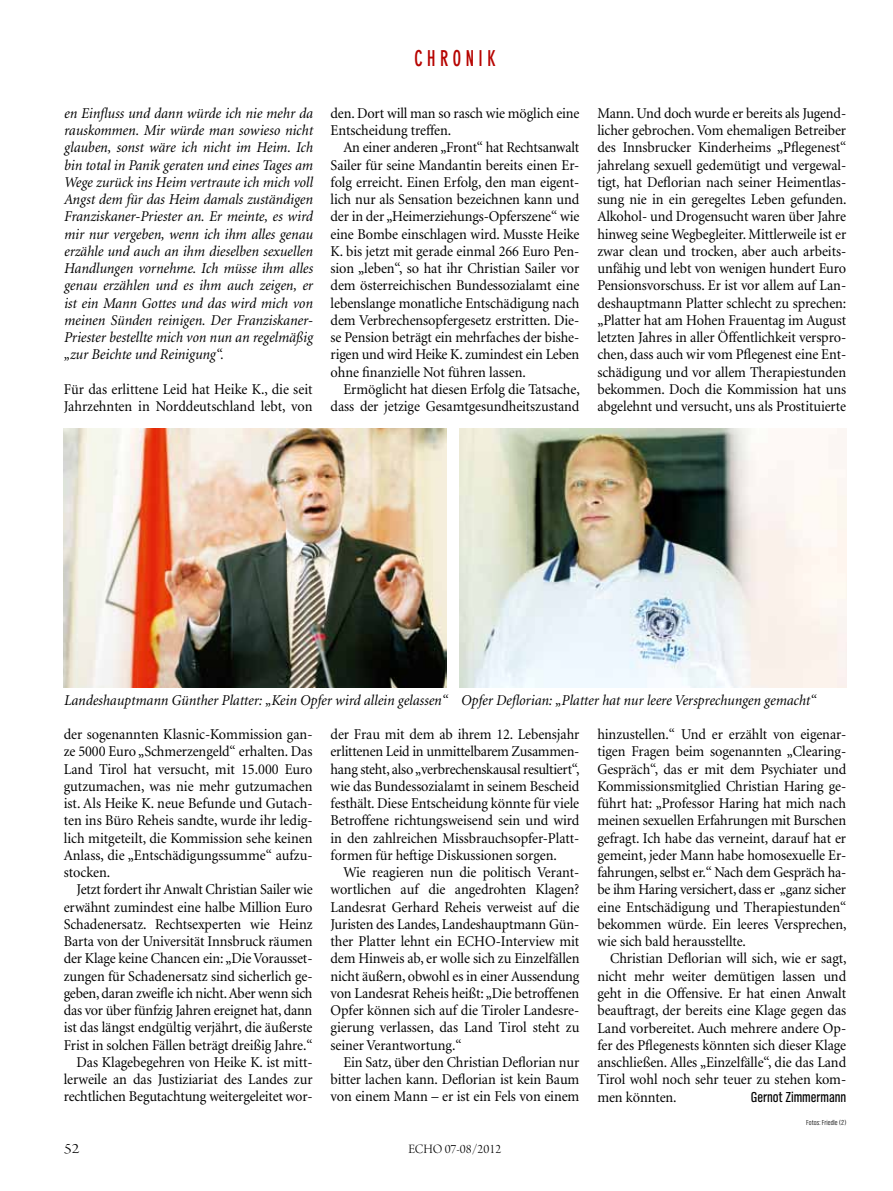
<style>
.page{position:relative;width:893px;height:1191px;background:#fff}
.page>*{position:absolute;margin:0;border:0;box-sizing:border-box;transform-origin:0 0}
.t1{font:700 condensed 21.6px "DIN Neuzeit Grotesk";letter-spacing:.25em;color:#b70502;scale:.83 1}
.t2{font:15px/17.2px "Minion";letter-spacing:-.005em;color:#000;text-align:justify;scale:.95 1}
.t3{font:italic 15px/17.2px "Minion";color:#000;text-align:justify;scale:.95 1}
.t4{font:15px "TV Nord Cond EF";letter-spacing:-.005em;color:#000;scale:.95 1}
.t5{font:15px "Arno Pro Light Display";color:#000;scale:1.2 1}
.t6{font:13.5px "Arno Pro Light Display";color:#000}
.t7{font:300 7.5px "TV Nord Cond EF";color:#000}
</style>
<div class="page">
<img style="left:63px;top:428px;width:384px;height:259px">
<img style="left:459px;top:428px;width:387px;height:259px">
<p class="t3" style="left:64px;top:105px;width:263px">en Einfluss und dann würde ich nie mehr da rauskommen. Mir würde man sowieso nicht glauben, sonst wäre ich nicht im Heim. Ich bin total in Panik geraten und eines Tages am Wege zurück ins Heim vertraute ich mich voll Angst dem für das Heim damals zuständigen Franziskaner-Priester an. Er meinte, es wird mir nur vergeben, wenn ich ihm alles genau erzähle und auch an ihm dieselben sexuellen Handlungen vornehme. Ich müsse ihm alles genau erzählen und es ihm auch zeigen, er ist ein Mann Gottes und das wird mich von meinen Sünden reinigen. Der Franziskaner-Priester bestellte mich von nun an regelmäßig „zur Beichte und Reinigung“.</p>
<p class="t2" style="left:64px;top:381px;width:263px">Für das erlittene Leid hat Heike K., die seit<br>Jahrzehnten in Norddeutschland lebt, von</p>
<h1 class="t1" style="left:414px;top:46px;width:99px">CHRONIK</h1>
<p class="t2" style="left:331px;top:105px;width:263px">den. Dort will man so rasch wie möglich eine<br>Entscheidung treffen.</p>
<p class="t2" style="left:331px;top:139px;width:263px;text-indent:13px">An einer anderen „Front“ hat Rechtsanwalt Sailer für seine Mandantin bereits einen Er&shy;folg erreicht. Einen Erfolg, den man eigent&shy;lich nur als Sensation bezeichnen kann und der in der „Heimerziehungs-Opferszene“ wie eine Bombe einschlagen wird. Musste Heike K. bis jetzt mit gerade einmal 266 Euro Pen&shy;sion „leben“, so hat ihr Christian Sailer vor dem österreichischen Bundessozialamt eine lebenslange monatliche Entschädigung nach dem Verbrechensopfergesetz erstritten. Die&shy;se Pension beträgt ein mehrfaches der bishe&shy;rigen und wird Heike K. zumindest ein Leben ohne finanzielle Not führen lassen.</p>
<p class="t2" style="left:331px;top:381px;width:264px;text-align:right">Ermöglicht hat diesen Erfolg die Tatsache, dass der jetzige Gesamtgesundheitszustand</p>
<p class="t2" style="left:597px;top:105px;width:264px">Mann. Und doch wurde er bereits als Jugend&shy;licher gebrochen. Vom ehemaligen Betreiber des Innsbrucker Kinderheims „Pflegenest“ jahrelang sexuell gedemütigt und vergewal&shy;tigt, hat Deflorian nach seiner Heimentlas&shy;sung nie in ein geregeltes Leben gefunden.<br>Alkohol- und Drogensucht waren über Jahre hinweg seine Wegbegleiter. Mittlerweile ist er zwar clean und trocken, aber auch arbeits&shy;unfähig und lebt von wenigen hundert Euro Pensionsvorschuss. Er ist vor allem auf Lan&shy;deshauptmann Platter schlecht zu sprechen: „Platter hat am Hohen Frauentag im August letzten Jahres in aller Öffentlichkeit verspro&shy;chen, dass auch wir vom Pflegenest eine Ent&shy;schädigung und vor allem Therapiestunden bekommen. Doch die Kommission hat uns abgelehnt und versucht, uns als Prostituierte</p>
<p class="t3" style="left:64px;top:691px;width:793px">Landeshauptmann Günther Platter: „Kein Opfer wird allein gelassen“ Opfer Deflorian: „Platter hat nur leere Versprechungen gemacht“</p>
<p class="t2" style="left:64px;top:726px;width:263px">der sogenannten Klasnic-Kommission gan&shy;ze 5000 Euro „Schmerzengeld“ erhalten. Das Land Tirol hat versucht, mit 15.000 Euro gutzumachen, was nie mehr gutzumachen ist. Als Heike K. neue Befunde und Gutach&shy;ten ins Büro Reheis sandte, wurde ihr ledig&shy;lich mitgeteilt, die Kommission sehe keinen Anlass, die „Entschädigungssumme“ aufzu&shy;stocken.</p>
<p class="t2" style="left:64px;top:881px;width:263px;text-align:right">Jetzt fordert ihr Anwalt Christian Sailer wie erwähnt zumindest eine halbe Million Euro Schadenersatz. Rechtsexperten wie Heinz Barta von der Universität Innsbruck räumen der Klage keine Chancen ein: „Die Vorausset&shy;zungen für Schadenersatz sind sicherlich ge&shy;geben, daran zweifle ich nicht. Aber wenn sich das vor über fünfzig Jahren ereignet hat, dann ist das längst endgültig verjährt, die äußerste Frist in solchen Fällen beträgt dreißig Jahre.“ Das Klagebegehren von Heike K. ist mitt&shy;lerweile an das Justiziariat des Landes zur rechtlichen Begutachtung weitergeleitet wor-</p>
<p class="t2" style="left:331px;top:726px;width:264px">der Frau mit dem ab ihrem 12. Lebensjahr erlittenen Leid in unmittelbarem Zusammen&shy;hang steht, also „verbrechenskausal resultiert“, wie das Bundessozialamt in seinem Bescheid festhält. Diese Entscheidung könnte für viele Betroffene richtungsweisend sein und wird in den zahlreichen Missbrauchsopfer-Platt&shy;formen für heftige Diskussionen sorgen.</p>
<p class="t2" style="left:331px;top:864px;width:264px;text-indent:13px">Wie reagieren nun die politisch Verant&shy;wortlichen auf die angedrohten Klagen?<br>Landesrat Gerhard Reheis verweist auf die Juristen des Landes, Landeshauptmann Gün&shy;ther Platter lehnt ein ECHO-Interview mit dem Hinweis ab, er wolle sich zu Einzelfällen nicht äußern, obwohl es in einer Aussendung von Landesrat Reheis heißt: „Die betroffenen Opfer können sich auf die Tiroler Landesre&shy;gierung verlassen, das Land Tirol steht zu seiner Verantwortung.“</p>
<p class="t2" style="left:331px;top:1054px;width:263px;text-indent:13px">Ein Satz, über den Christian Deflorian nur bitter lachen kann. Deflorian ist kein Baum von einem Mann – er ist ein Fels von einem</p>
<p class="t5" style="left:64px;top:1140px;width:15px">52</p>
<p class="t6" style="left:409px;top:1141px;width:94px">ECHO 07-08/2012</p>
<p class="t2" style="left:597px;top:726px;width:264px">hinzustellen.“ Und er erzählt von eigenar&shy;tigen Fragen beim sogenannten „Clearing-Gespräch“, das er mit dem Psychiater und Kommissionsmitglied Christian Haring ge&shy;führt hat: „Professor Haring hat mich nach meinen sexuellen Erfahrungen mit Burschen gefragt. Ich habe das verneint, darauf hat er gemeint, jeder Mann habe homosexuelle Er&shy;fahrungen, selbst er.“ Nach dem Gespräch ha&shy;be ihm Haring versichert, dass er „ganz sicher eine Entschädigung und Therapiestunden“ bekommen würde. Ein leeres Versprechen, wie sich bald herausstellte.</p>
<p class="t2" style="left:597px;top:950px;width:264px;text-indent:13px">Christian Deflorian will sich, wie er sagt, nicht mehr weiter demütigen lassen und geht in die Offensive. Er hat einen Anwalt beauftragt, der bereits eine Klage gegen das Land vorbereitet. Auch mehrere andere Op&shy;fer des Pflegenests könnten sich dieser Klage anschließen. Alles „Einzelfälle“, die das Land Tirol wohl noch sehr teuer zu stehen kom&shy;men könnten.</p>
<p class="t4" style="left:751px;top:1088px;width:102px">Gernot Zimmermann</p>
<p class="t7" style="left:806px;top:1118px;width:42px">Fotos: Friedle (2)</p>
</div>
